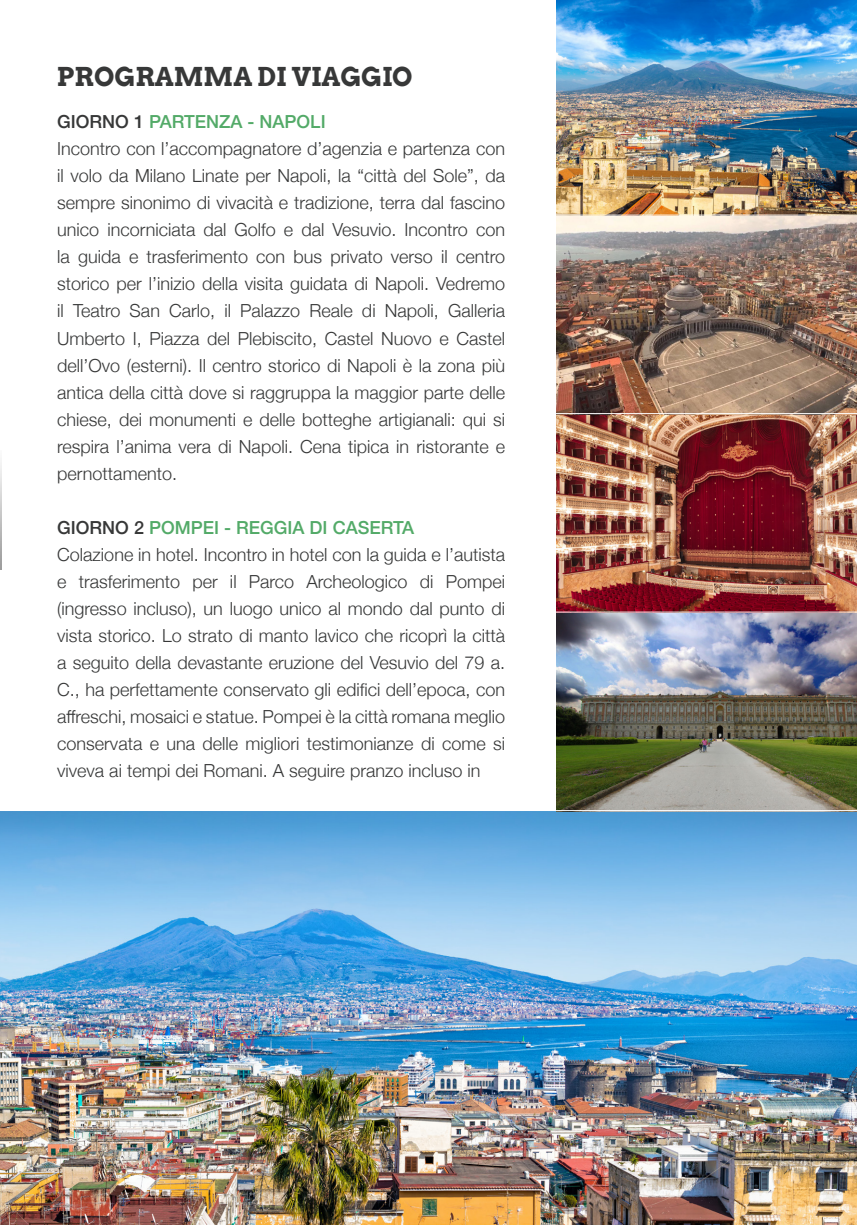
<style>
.page{position:relative;width:857px;height:1225px;background:#fff}
.page>*{position:absolute;margin:0;border:0;box-sizing:border-box;transform-origin:0 0}
.t1{font:700 26px "Arvo";color:#373838}
.t2{font:300 18px/27px "Helvetica Neue";color:#373838;text-align:justify}
.t3{font:500 18px "Helvetica Neue";color:#53aa68}
.s1{color:#373838}
</style>
<div class="page">
<img style="left:0;top:462px;width:1px;height:108px">
<img style="left:0;top:811px;width:856px;height:414px">
<img style="left:556px;top:0;width:300px;height:810px">
<hr style="left:555px;top:611px;width:301px;height:1px;background:#fff">
<hr style="left:555px;top:413px;width:301px;height:1px;background:#fff">
<hr style="left:555px;top:215px;width:301px;height:1px;background:#fff">
<p class="t1" style="left:57px;top:61px;width:357px">PROGRAMMA DI VIAGGIO</p>
<p class="t3" style="left:57px;top:108px;width:270px"><span class="s1">GIORNO 1</span> PARTENZA - NAPOLI</p>
<p class="t2" style="left:57px;top:134px;width:449px">Incontro con l’accompagnatore d’agenzia e partenza con il volo da Milano Linate per Napoli, la “città del Sole”, da sempre sinonimo di vivacità e tradizione, terra dal fascino unico incorniciata dal Golfo e dal Vesuvio. Incontro con la guida e trasferimento con bus privato verso il centro storico per l’inizio della visita guidata di Napoli. Vedremo il Teatro San Carlo, il Palazzo Reale di Napoli, Galleria Umberto I, Piazza del Plebiscito, Castel Nuovo e Castel dell’Ovo (esterni). Il centro storico di Napoli è la zona più antica della città dove si raggruppa la maggior parte delle chiese, dei monumenti e delle botteghe artigianali: qui si respira l’anima vera di Napoli. Cena tipica in ristorante e pernottamento.</p>
<p class="t3" style="left:57px;top:513px;width:358px"><span class="s1">GIORNO 2</span> POMPEI - REGGIA DI CASERTA</p>
<p class="t2" style="left:57px;top:539px;width:449px">Colazione in hotel. Incontro in hotel con la guida e l’autista e trasferimento per il Parco Archeologico di Pompei (ingresso incluso), un luogo unico al mondo dal punto di vista storico. Lo strato di manto lavico che ricoprì la città a seguito della devastante eruzione del Vesuvio del 79 a.<br>C., ha perfettamente conservato gli edifici dell’epoca, con affreschi, mosaici e statue. Pompei è la città romana meglio conservata e una delle migliori testimonianze di come si viveva ai tempi dei Romani. A seguire pranzo incluso in</p>
</div>
